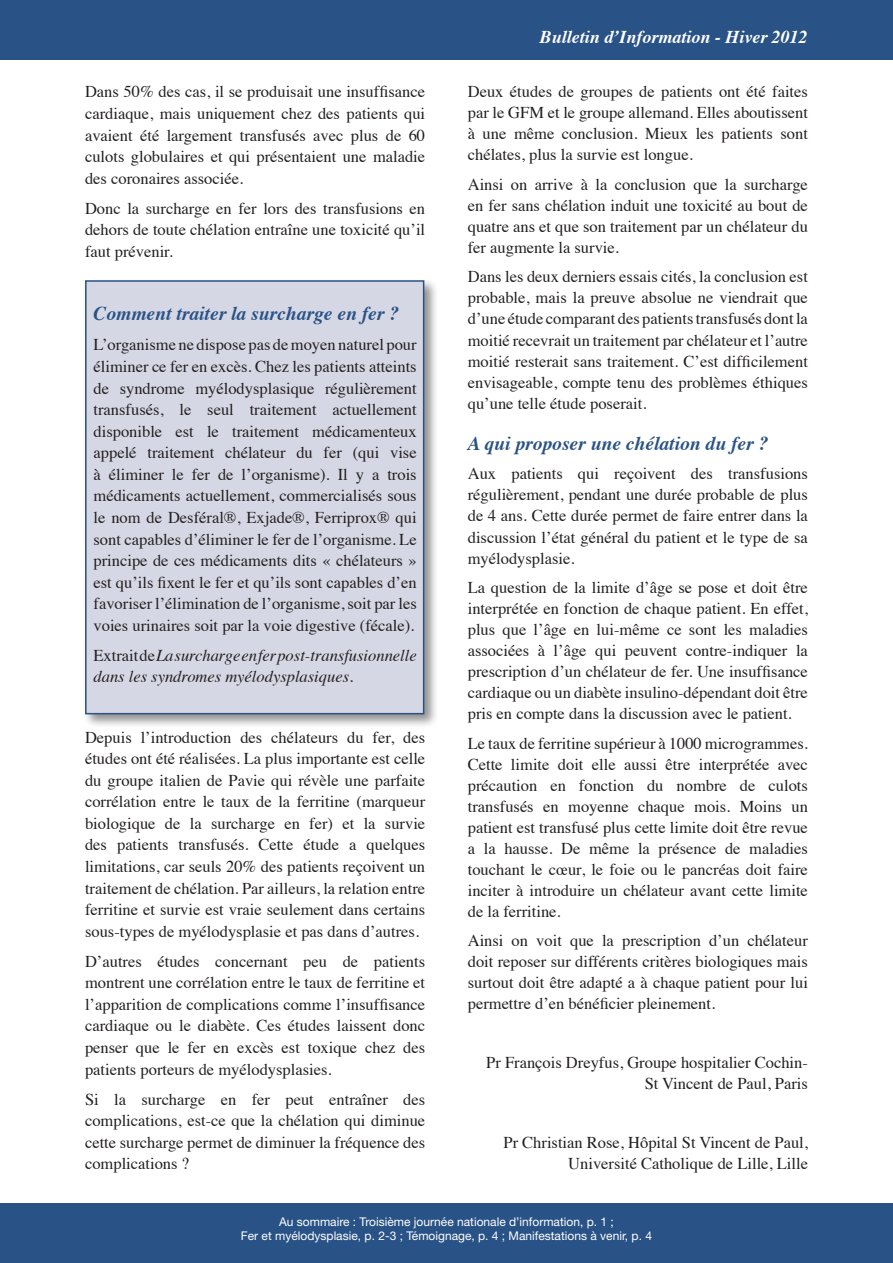
<style>
.page{position:relative;width:893px;height:1263px;background:#fff}
.page>*{position:absolute;margin:0;border:0;box-sizing:border-box;transform-origin:0 0}
.t1{font:italic 700 19.5px "Times";color:#295286}
.t2{font:italic 700 18px "Times";color:#fff}
.t3{font:16.5px/21.6px "Times";color:#231f20;text-align:justify}
.t4{font:italic 16.5px/21.6px "Times";color:#231f20}
.t5{font:12px/14.4px "Helvetica Neue LT Std";color:#fff;text-align:center}
.s1{font-style:normal}
</style>
<div class="page">
<div style="left:0;top:0;width:893px;height:60px;background:#295286"></div>
<div style="left:82px;top:277px;width:362px;height:457px;background:#231f20;opacity:.5"></div>
<div style="left:85px;top:280px;width:339px;height:434px;background:#d5d7e4;border:2px solid #295286"></div>
<div style="left:0;top:1203px;width:893px;height:60px;background:#295286"></div>
<p class="t3" style="left:85px;top:80px;width:342px">Dans 50% des cas, il se produisait une insuffisance cardiaque, mais uniquement chez des patients qui avaient été largement transfusés avec plus de 60 culots globulaires et qui présentaient une maladie des coronaires associée.</p>
<p class="t3" style="left:85px;top:196px;width:342px">Donc la surcharge en fer lors des transfusions en dehors de toute chélation entraîne une toxicité qu’il faut prévenir.</p>
<p class="t1" style="left:94px;top:295px;width:307px">Comment traiter la surcharge en fer ?</p>
<p class="t3" style="left:94px;top:333px;width:325px">L’organisme ne dispose pas de moyen naturel pour éliminer ce fer en excès. Chez les patients atteints de syndrome myélodysplasique régulièrement transfusés, le seul traitement actuellement disponible est le traitement médicamenteux appelé traitement chélateur du fer (qui vise à éliminer le fer de l’organisme). Il y a trois médicaments actuellement, commercialisés sous le nom de Desféral®, Exjade®, Ferriprox® qui sont capables d’éliminer le fer de l’organisme. Le principe de ces médicaments dits « chélateurs » est qu’ils fixent le fer et qu’ils sont capables d’en favoriser l’élimination de l’organisme, soit par les voies urinaires soit par la voie digestive (fécale).</p>
<p class="t4" style="left:94px;top:643px;width:325px"><span class="s1">Extrait de</span> La surcharge en fer post-transfusionnelle dans les syndromes myélodysplasiques.</p>
<p class="t3" style="left:85px;top:725px;width:342px">Depuis l’introduction des chélateurs du fer, des études ont été réalisées. La plus importante est celle du groupe italien de Pavie qui révèle une parfaite corrélation entre le taux de la ferritine (marqueur biologique de la surcharge en fer) et la survie des patients transfusés. Cette étude a quelques limitations, car seuls 20% des patients reçoivent un traitement de chélation. Par ailleurs, la relation entre ferritine et survie est vraie seulement dans certains sous-types de myélodysplasie et pas dans d’autres.</p>
<p class="t3" style="left:85px;top:949px;width:342px">D’autres études concernant peu de patients montrent une corrélation entre le taux de ferritine et l’apparition de complications comme l’insuffisance cardiaque ou le diabète. Ces études laissent donc penser que le fer en excès est toxique chez des patients porteurs de myélodysplasies.</p>
<p class="t3" style="left:85px;top:1087px;width:342px">Si la surcharge en fer peut entraîner des complications, est-ce que la chélation qui diminue cette surcharge permet de diminuer la fréquence des complications ?</p>
<p class="t2" style="left:540px;top:20px;width:270px">Bulletin d’Information - Hiver 2012</p>
<p class="t3" style="left:468px;top:80px;width:342px;line-height:21px">Deux études de groupes de patients ont été faites par le GFM et le groupe allemand. Elles aboutissent à une même conclusion. Mieux les patients sont chélates, plus la survie est longue.</p>
<p class="t3" style="left:468px;top:172px;width:342px;line-height:21px">Ainsi on arrive à la conclusion que la surcharge en fer sans chélation induit une toxicité au bout de quatre ans et que son traitement par un chélateur du fer augmente la survie.</p>
<p class="t3" style="left:468px;top:265px;width:342px;line-height:21px">Dans les deux derniers essais cités, la conclusion est probable, mais la preuve absolue ne viendrait que d’une étude comparant des patients transfusés dont la moitié recevrait un traitement par chélateur et l’autre moitié resterait sans traitement. C’est difficilement envisageable, compte tenu des problèmes éthiques qu’une telle étude poserait.</p>
<p class="t1" style="left:468px;top:425px;width:302px">A qui proposer une chélation du fer ?</p>
<p class="t3" style="left:468px;top:462px;width:342px;line-height:21px">Aux patients qui reçoivent des transfusions régulièrement, pendant une durée probable de plus de 4 ans. Cette durée permet de faire entrer dans la discussion l’état général du patient et le type de sa myélodysplasie.</p>
<p class="t3" style="left:468px;top:576px;width:342px;line-height:21px">La question de la limite d’âge se pose et doit être interprétée en fonction de chaque patient. En effet, plus que l’âge en lui-même ce sont les maladies associées à l’âge qui peuvent contre-indiquer la prescription d’un chélateur de fer. Une insuffisance cardiaque ou un diabète insulino-dépendant doit être pris en compte dans la discussion avec le patient.</p>
<p class="t3" style="left:468px;top:731px;width:342px;line-height:21px">Le taux de ferritine supérieur à 1000 microgrammes.<br>Cette limite doit elle aussi être interprétée avec précaution en fonction du nombre de culots transfusés en moyenne chaque mois. Moins un patient est transfusé plus cette limite doit être revue a la hausse. De même la présence de maladies touchant le cœur, le foie ou le pancréas doit faire inciter à introduire un chélateur avant cette limite de la ferritine.</p>
<p class="t3" style="left:468px;top:929px;width:342px;line-height:21px">Ainsi on voit que la prescription d’un chélateur doit reposer sur différents critères biologiques mais surtout doit être adapté a à chaque patient pour lui permettre d’en bénéficier pleinement.</p>
<p class="t3" style="left:486px;top:1051px;width:323px;line-height:21px;text-align:right">Pr François Dreyfus, Groupe hospitalier Cochin-<br>St Vincent de Paul, Paris</p>
<p class="t3" style="left:503px;top:1131px;width:306px;line-height:21px;text-align:right">Pr Christian Rose, Hôpital St Vincent de Paul,<br>Université Catholique de Lille, Lille</p>
<p class="t5" style="left:241px;top:1214px;width:413px">Au sommaire : Troisième journée nationale d’information, p. 1 ;<br>Fer et myélodysplasie, p. 2-3 ; Témoignage, p. 4 ; Manifestations à venir, p. 4</p>
</div>
